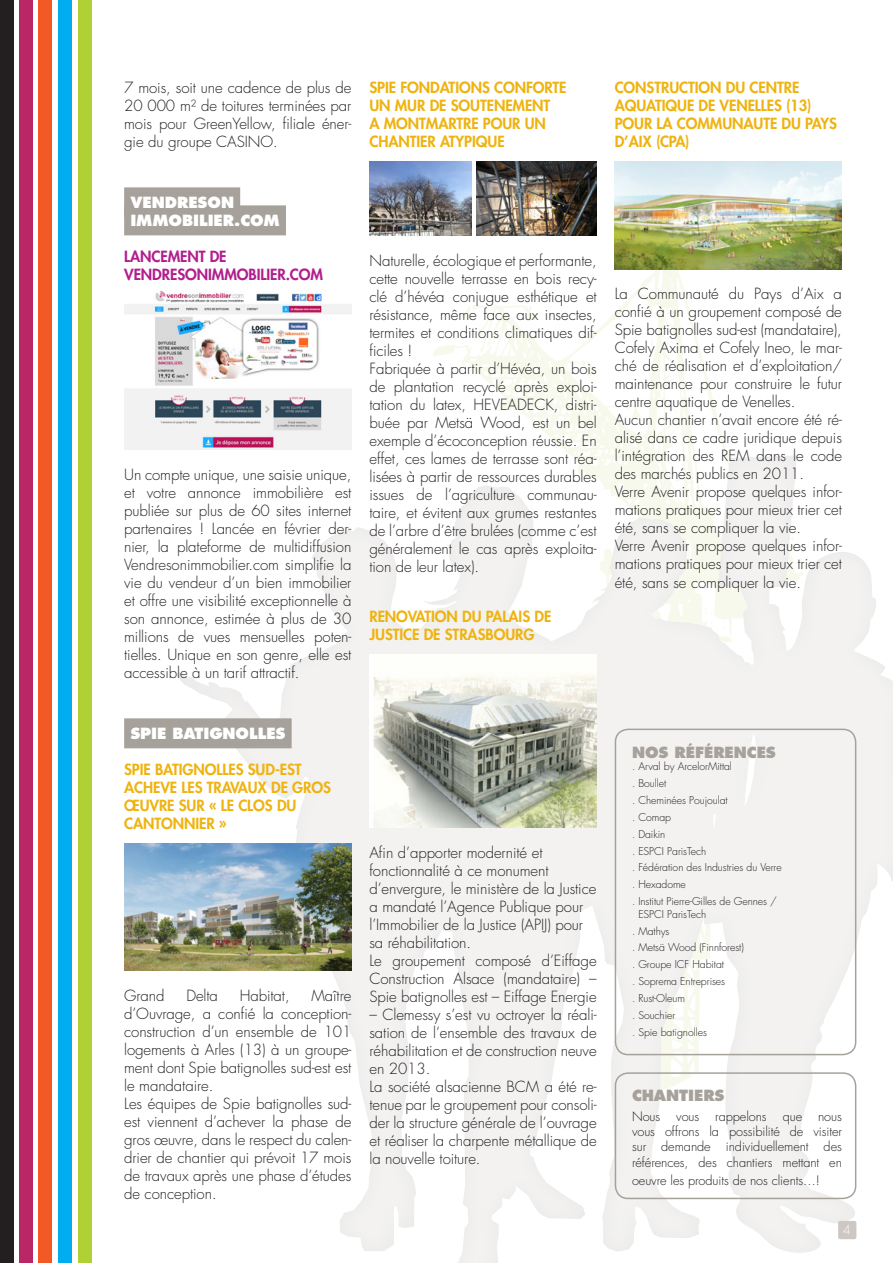
<style>
.page{position:relative;width:893px;height:1263px;background:#fff}
.page>*{position:absolute;margin:0;border:0;box-sizing:border-box;transform-origin:0 0}
.titre_news{font:300 15px/18px "Futura Std";letter-spacing:-.005em;color:#231f20;text-align:justify}
.titre_news-2{font:800 15px/18px "Futura Std";letter-spacing:-.005em;color:#efb310}
.t1{font:800 15px/18px "Futura Std";letter-spacing:-.005em;color:#fff}
.titre_news-3{font:800 15px/18px "Futura Std";letter-spacing:-.005em;color:#b21e8d}
.t2{font:800 15px "Futura Std";letter-spacing:-.005em;color:#a7a19b}
.t3{font:300 12.75px/15.3px "Futura Std";letter-spacing:-.005em;color:#231f20;text-align:justify}
.t4{font:300 12px "Futura Std";color:#fff}
.t5{font:300 10.5px/12.6px "Futura Std";letter-spacing:-.005em;color:#231f20}
</style>
<div class="page">
<svg style="left:433px;top:251px;width:370px;height:204px"></svg>
<div style="left:175px;top:455px;width:718px;height:808px;background:#231f20;opacity:.3"></div>
<div style="left:0;top:0;width:14px;height:1263px;background:#231f20"></div>
<div style="left:19px;top:0;width:14px;height:1263px;background:#ba2767"></div>
<div style="left:39px;top:0;width:13px;height:1263px;background:#f25924"></div>
<div style="left:58px;top:0;width:14px;height:1263px;background:#00aeef"></div>
<div style="left:78px;top:0;width:13px;height:1263px;background:#b0d136"></div>
<div style="left:838px;top:1221px;width:18px;height:18px;background:#cec8c5;border-radius:2px"></div>
<div style="left:124px;top:187px;width:116px;height:30px;background:#a7a19b"></div>
<div style="left:124px;top:205px;width:162px;height:30px;background:#a7a19b"></div>
<div style="left:124px;top:718px;width:168px;height:30px;background:#a7a19b"></div>
<img style="left:124px;top:291px;width:227px;height:159px">
<img style="left:124px;top:843px;width:227px;height:127px">
<img style="left:369px;top:161px;width:102px;height:74px">
<img style="left:476px;top:161px;width:121px;height:74px">
<img style="left:369px;top:654px;width:228px;height:173px">
<img style="left:615px;top:161px;width:227px;height:108px">
<div style="left:615px;top:729px;width:241px;height:326px;border:2px solid #a7a19b;border-radius:13px"></div>
<div style="left:615px;top:1072px;width:241px;height:127px;border:2px solid #a7a19b;border-radius:13px"></div>
<p class="titre_news" style="left:124px;top:79px;width:229px">7 mois, soit une cadence de plus de 20 000 m² de toitures terminées par mois pour GreenYellow, filiale éner&shy;gie du groupe CASINO.</p>
<p class="titre_news-2" style="left:369px;top:79px;width:199px">SPIE FONDATIONS CONFORTE<br>UN MUR DE SOUTENEMENT<br>A MONTMARTRE POUR UN<br>CHANTIER ATYPIQUE</p>
<p class="titre_news-2" style="left:615px;top:79px;width:224px">CONSTRUCTION DU CENTRE<br>AQUATIQUE DE VENELLES (13)<br>POUR LA COMMUNAUTE DU PAYS<br>D’AIX (CPA)</p>
<p class="t1" style="left:130px;top:194px;width:151px">VENDRESON<br>IMMOBILIER.COM</p>
<p class="titre_news-3" style="left:124px;top:248px;width:200px">LANCEMENT DE<br>VENDRESONIMMOBILIER.COM</p>
<p class="titre_news" style="left:124px;top:466px;width:229px">Un compte unique, une saisie unique, et votre annonce immobilière est publiée sur plus de 60 sites internet partenaires ! Lancée en février der&shy;nier, la plateforme de multidiffusion Vendresonimmobilier.com simplifie la vie du vendeur d’un bien immobilier et offre une visibilité exceptionnelle à son annonce, estimée à plus de 30 millions de vues mensuelles poten&shy;tielles. Unique en son genre, elle est accessible à un tarif attractif.</p>
<p class="titre_news" style="left:369px;top:252px;width:229px">Naturelle, écologique et performante, cette nouvelle terrasse en bois recy&shy;clé d’hévéa conjugue esthétique et résistance, même face aux insectes, termites et conditions climatiques dif&shy;ficiles !</p>
<p class="titre_news" style="left:369px;top:360px;width:229px">Fabriquée à partir d’Hévéa, un bois de plantation recyclé après exploi&shy;tation du latex, HEVEADECK, distri&shy;buée par Metsä Wood, est un bel exemple d’écoconception réussie. En effet, ces lames de terrasse sont réa&shy;lisées à partir de ressources durables issues de l’agriculture communau&shy;taire, et évitent aux grumes restantes de l’arbre d’être brulées (comme c’est généralement le cas après exploita&shy;tion de leur latex).</p>
<p class="titre_news-2" style="left:369px;top:608px;width:183px">RENOVATION DU PALAIS DE<br>JUSTICE DE STRASBOURG</p>
<p class="titre_news" style="left:615px;top:285px;width:229px">La Communauté du Pays d’Aix a confié à un groupement composé de Spie batignolles sud-est (mandataire), Cofely Axima et Cofely Ineo, le mar&shy;ché de réalisation et d’exploitation/ maintenance pour construire le futur centre aquatique de Venelles.</p>
<p class="titre_news" style="left:615px;top:411px;width:229px">Aucun chantier n’avait encore été ré&shy;alisé dans ce cadre juridique depuis l’intégration des REM dans le code des marchés publics en 2011.</p>
<p class="titre_news" style="left:615px;top:483px;width:229px">Verre Avenir propose quelques infor&shy;mations pratiques pour mieux trier cet été, sans se compliquer la vie.</p>
<p class="titre_news" style="left:615px;top:537px;width:229px">Verre Avenir propose quelques infor&shy;mations pratiques pour mieux trier cet été, sans se compliquer la vie.</p>
<p class="t1" style="left:130px;top:725px;width:157px">SPIE BATIGNOLLES</p>
<p class="titre_news-2" style="left:124px;top:761px;width:208px">SPIE BATIGNOLLES SUD-EST<br>ACHEVE LES TRAVAUX DE GROS<br>ŒUVRE SUR « LE CLOS DU<br>CANTONNIER »</p>
<p class="titre_news" style="left:124px;top:987px;width:42px">Grand</p>
<p class="titre_news" style="left:186px;top:987px;width:33px">Delta</p>
<p class="titre_news" style="left:240px;top:987px;width:51px">Habitat,</p>
<p class="titre_news" style="left:124px;top:987px;width:229px;text-indent:187px">Maître d’Ouvrage, a confié la conception&shy;construction d’un ensemble de 101 logements à Arles (13) à un groupe&shy;ment dont Spie batignolles sud-est est le mandataire.</p>
<p class="titre_news" style="left:124px;top:1095px;width:229px">Les équipes de Spie batignolles sud&shy;est viennent d’achever la phase de gros œuvre, dans le respect du calen&shy;drier de chantier qui prévoit 17 mois de travaux après une phase d’études de conception.</p>
<p class="titre_news" style="left:369px;top:844px;width:229px;text-align:left">Afin d’apporter modernité et fonctionnalité à ce monument d’envergure, le ministère de la Justice a mandaté l’Agence Publique pour l’Immobilier de la Justice (APIJ) pour sa réhabilitation.</p>
<p class="titre_news" style="left:369px;top:952px;width:229px">Le groupement composé d’Eiffage Construction Alsace (mandataire) – Spie batignolles est – Eiffage Energie</p>
<p class="titre_news" style="left:369px;top:1006px;width:229px">– Clemessy s’est vu octroyer la réali&shy;sation de l’ensemble des travaux de réhabilitation et de construction neuve en 2013.</p>
<p class="titre_news" style="left:369px;top:1078px;width:229px">La société alsacienne BCM a été re&shy;tenue par le groupement pour consoli&shy;der la structure générale de l’ouvrage et réaliser la charpente métallique de la nouvelle toiture.</p>
<p class="t2" style="left:632px;top:742px;width:145px">NOS RÉFÉRENCES</p>
<p class="t5" style="left:632px;top:760px;width:102px">. Arval by ArcelorMittal</p>
<p class="t5" style="left:632px;top:777px;width:36px">. Boullet</p>
<p class="t5" style="left:632px;top:794px;width:97px">. Cheminées Poujoulat</p>
<p class="t5" style="left:632px;top:811px;width:41px">. Comap</p>
<p class="t5" style="left:632px;top:828px;width:35px">. Daikin</p>
<p class="t5" style="left:632px;top:845px;width:76px">. ESPCI ParisTech</p>
<p class="t5" style="left:632px;top:861px;width:151px">. Fédération des Industries du Verre</p>
<p class="t5" style="left:632px;top:878px;width:56px">. Hexadome</p>
<p class="t5" style="left:638px;top:895px;width:140px;text-indent:-6px">. Institut Pierre-Gilles de Gennes /<br>ESPCI ParisTech</p>
<p class="t5" style="left:632px;top:925px;width:39px">. Mathys</p>
<p class="t5" style="left:632px;top:941px;width:113px">. Metsä Wood (Finnforest)</p>
<p class="t5" style="left:632px;top:958px;width:94px">. Groupe ICF Habitat</p>
<p class="t5" style="left:632px;top:975px;width:95px">. Soprema Entreprises</p>
<p class="t5" style="left:632px;top:992px;width:55px">. Rust-Oleum</p>
<p class="t5" style="left:632px;top:1009px;width:45px">. Souchier</p>
<p class="t5" style="left:632px;top:1026px;width:77px">. Spie batignolles</p>
<p class="t2" style="left:632px;top:1086px;width:94px">CHANTIERS</p>
<p class="t3" style="left:632px;top:1109px;width:211px">Nous vous rappelons que nous vous offrons la possibilité de visiter sur demande individuellement des références, des chantiers mettant en</p>
<p class="t3" style="left:632px;top:1172px;width:189px">oeuvre les produits de nos clients…!</p>
<p class="t4" style="left:843px;top:1222px;width:9px">4</p>
</div>
